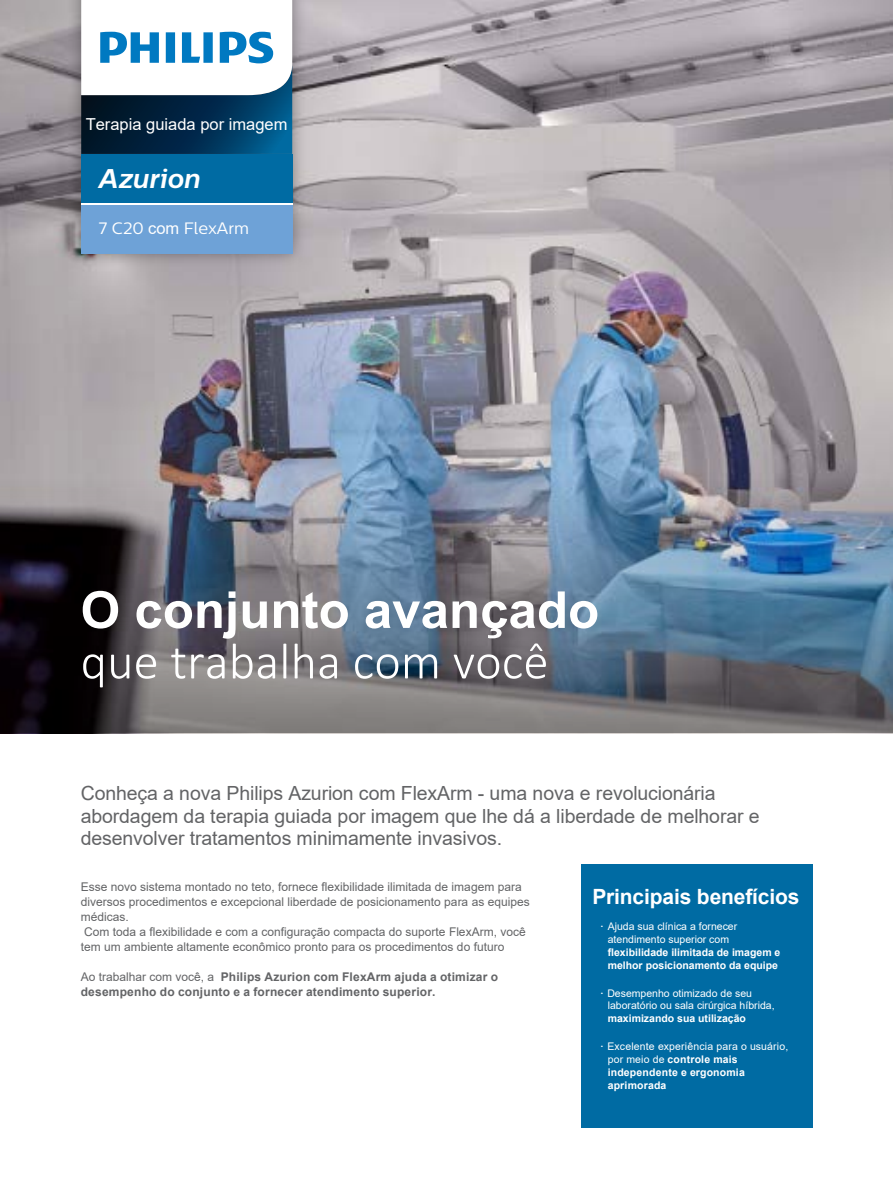
<style>
.page{position:relative;width:893px;height:1188px;background:#fff}
.page>*{position:absolute;margin:0;border:0;box-sizing:border-box;transform-origin:0 0}
.t1{font:300 51px "Calibri";color:#fff}
.t2{font:700 51px "Arial";color:#fff}
.t3{font:italic 700 27px "Centrale Sans";color:#fff}
.t4{font:700 21px "Arial";letter-spacing:-.01em;color:#fff}
.t5{font:19.5px/22.5px "Arial";letter-spacing:-.005em;color:#636466}
.t6{font:16.5px "Arial";color:#fff}
.t7{font:16.5px "Centrale Sans";color:#fff}
.t8{font:12px/15px "Arial";color:#636466}
.t9{font:700 12px/15px "Arial";letter-spacing:.015em;color:#636466}
.t10{font:700 10.5px/12.9px "Arial";color:#fff}
.t11{font:10.5px/12.8px "Arial";color:#fff;text-align:center}
.s1{font-family:"Arial"}
.s2{font-weight:400}
.s3{font-family:"Centrale Sans";font-weight:300}
</style>
<div class="page">
<img style="left:0;top:0;width:893px;height:478px">
<img style="left:0;top:478px;width:893px;height:255px">
<div style="left:581px;top:864px;width:231px;height:263px;background:#006ba3"></div>
<div style="left:67px;top:0;width:240px;height:268px;background:#000;opacity:.35"></div>
<div style="left:81px;top:154px;width:211px;height:50px;background:#006ba3"></div>
<div style="left:81px;top:204px;width:211px;height:50px;background:#6ea2d7"></div>
<svg style="left:81px;top:0;width:211px;height:154px"></svg>
<hr style="left:81px;top:203px;width:211px;height:1px;background:#fff">
<h3 class="t6" style="left:86px;top:112px;width:203px">Terapia guiada por imagem</h3>
<h2 class="t3" style="left:99px;top:162px;width:103px">Azurion</h2>
<h3 class="t7" style="left:99px;top:219px;width:152px">7 C20 <span class="s1">com</span> FlexArm</h3>
<h1 class="t2" style="left:81px;top:574px;width:520px">O conjunto avançado</h1>
<h1 class="t1" style="left:81px;top:630px;width:470px">que trabalha com você</h1>
<h3 class="t5" style="left:81px;top:782px;width:680px">Conheça a nova Philips Azurion com FlexArm - uma nova e revolucionária abordagem da terapia guiada por imagem que lhe dá a liberdade de melhorar e desenvolver tratamentos minimamente invasivos.</h3>
<p class="t8" style="left:81px;top:879px;width:450px">Esse novo sistema montado no teto, fornece flexibilidade ilimitada de imagem para diversos procedimentos e excepcional liberdade de posicionamento para as equipes médicas.<br>Com toda a flexibilidade e com a configuração compacta do suporte FlexArm, você tem um ambiente altamente econômico pronto para os procedimentos do futuro</p>
<p class="t9" style="left:81px;top:969px;width:419px"><span class="s2">Ao trabalhar com você, a</span> Philips Azurion com FlexArm ajuda a otimizar o desempenho do conjunto e a fornecer atendimento superior.</p>
<h3 class="t4" style="left:592px;top:882px;width:209px">Principais benefícios</h3>
<p class="t11" style="left:600px;top:920px;width:139px"><span class="s3">•</span> Ajuda sua clínica a fornecer atendimento superior com</p>
<p class="t10" style="left:608px;top:946px;width:174px">flexibilidade ilimitada de imagem e melhor posicionamento da equipe</p>
<p class="t11" style="left:608px;top:986px;width:168px;text-align:left;text-indent:-7px"><span class="s3">•</span> Desempenho otimizado de seu laboratório ou sala cirúrgica híbrida,</p>
<p class="t10" style="left:608px;top:1012px;width:140px">maximizando sua utilização</p>
<p class="t10" style="left:608px;top:1040px;width:182px;text-indent:-7px"><span class="s3">•</span> <span class="s2">Excelente experiência para o usuário, por meio de</span> controle mais independente e ergonomia aprimorada</p>
</div>
